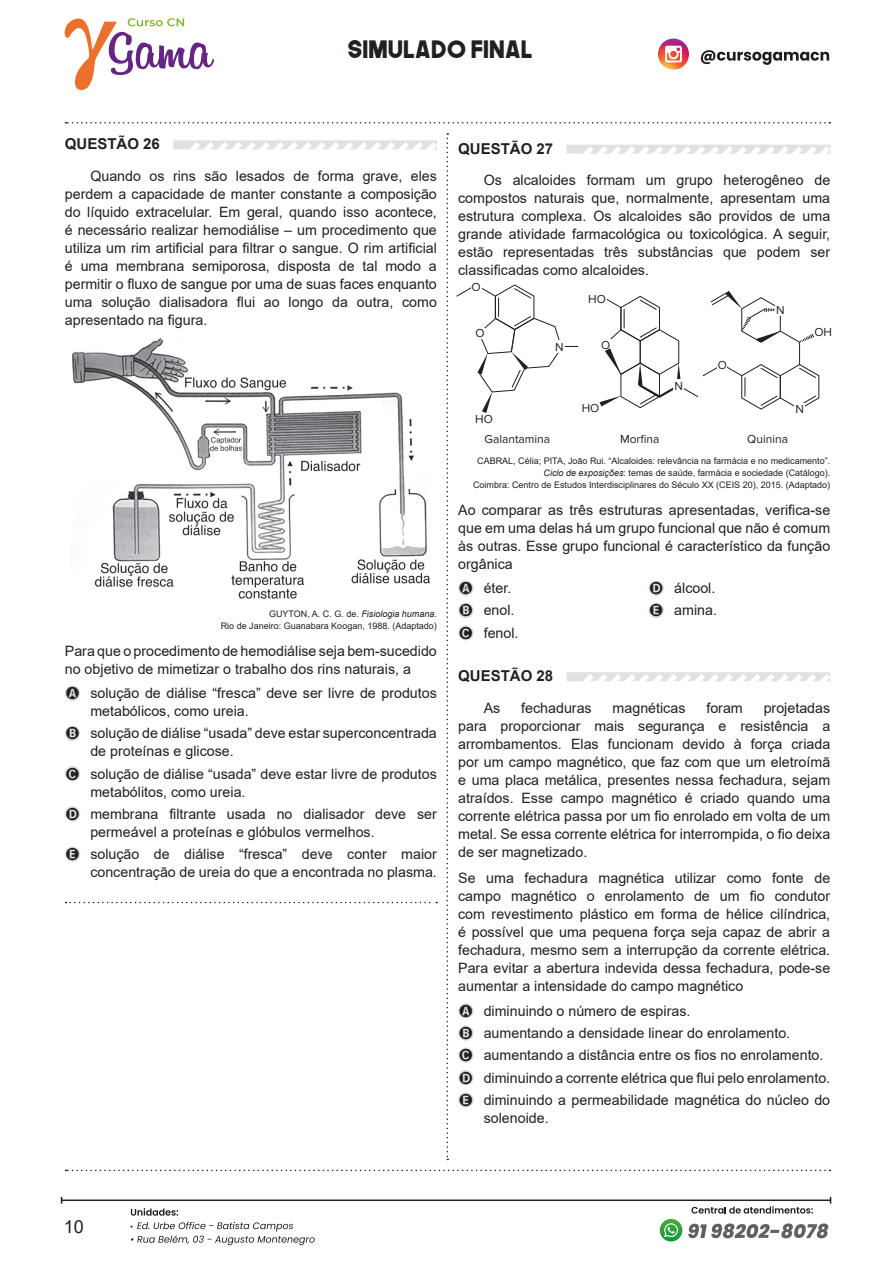
<style>
.page{position:relative;width:893px;height:1263px;background:#fff}
.page>*{position:absolute;margin:0;border:0;box-sizing:border-box;transform-origin:0 0}
.t1{font:24px "The Next Font";color:#231f20}
.t2{font:18px "Arial";color:#231f20}
.t3{font:700 15px "Arial";color:#231f20}
.t4{font:14.25px/18px "Arial";color:#231f20}
.t5{font:12px/19.8px "Proxima Nova";color:#231f20}
.t6{font:9px/12px "Arial";color:#231f20;text-align:right}
.s1{font-style:italic}
</style>
<div class="page">
<hr style="left:62px;top:1199px;width:769px;height:2px;background:#231f20">
<svg style="left:65px;top:18px;width:149px;height:72px"></svg>
<svg style="left:131px;top:1208px;width:47px;height:8px"></svg>
<svg style="left:131px;top:1222px;width:184px;height:23px"></svg>
<svg style="left:691px;top:1206px;width:122px;height:7px"></svg>
<div style="left:660px;top:1219px;width:22px;height:22px;background:linear-gradient(to bottom,#52ad3b,#129939);border-radius:11px"></div>
<svg style="left:663px;top:1223px;width:16px;height:14px"></svg>
<svg style="left:688px;top:1223px;width:140px;height:15px"></svg>
<svg style="left:701px;top:50px;width:128px;height:15px"></svg>
<svg style="left:658px;top:39px;width:31px;height:31px"></svg>
<svg style="left:665px;top:46px;width:17px;height:16px"></svg>
<svg style="left:66px;top:122px;width:764px;height:2px"></svg>
<svg style="left:66px;top:1170px;width:764px;height:1px"></svg>
<svg style="left:566px;top:144px;width:264px;height:10px"></svg>
<svg style="left:456px;top:284px;width:122px;height:129px"></svg>
<div style="left:554px;top:340px;width:11px;height:13px;background:#fff"></div>
<div style="left:475px;top:328px;width:10px;height:10px;background:#fff"></div>
<svg style="left:600px;top:291px;width:220px;height:119px"></svg>
<div style="left:775px;top:304px;width:11px;height:12px;background:#fff"></div>
<svg style="left:566px;top:672px;width:264px;height:9px"></svg>
<svg style="left:66px;top:133px;width:382px;height:1027px"></svg>
<h1 class="t1" style="left:348px;top:33px;width:187px">SIMULADO FINAL</h1>
<p class="t3" style="left:65px;top:134px;width:97px">QUESTÃO 26</p>
<p class="t4" style="left:65px;top:167px;width:374px;text-align:justify;text-indent:26px">Quando os rins são lesados de forma grave, eles perdem a capacidade de manter constante a composição do líquido extracelular. Em geral, quando isso acontece, é necessário realizar hemodiálise – um procedimento que utiliza um rim artificial para filtrar o sangue. O rim artificial é uma membrana semiporosa, disposta de tal modo a permitir o fluxo de sangue por uma de suas faces enquanto uma solução dialisadora flui ao longo da outra, como apresentado na figura.</p>
<p class="t6" style="left:221px;top:608px;width:218px">GUYTON, A. C. G. de. <span class="s1">Fisiologia humana</span>.<br>Rio de Janeiro: Guanabara Koogan, 1988. (Adaptado)</p>
<p class="t4" style="left:65px;top:642px;width:373px">Para que o procedimento de hemodiálise seja bem-sucedido no objetivo de mimetizar o trabalho dos rins naturais, a</p>
<p class="t4" style="left:90px;top:684px;width:348px">solução de diálise “fresca” deve ser livre de produtos metabólicos, como ureia.</p>
<p class="t4" style="left:90px;top:724px;width:348px">solução de diálise “usada” deve estar superconcentrada de proteínas e glicose.</p>
<p class="t4" style="left:90px;top:765px;width:348px">solução de diálise “usada” deve estar livre de produtos metabólitos, como ureia.</p>
<p class="t4" style="left:90px;top:805px;width:348px">membrana filtrante usada no dialisador deve ser permeável a proteínas e glóbulos vermelhos.</p>
<p class="t4" style="left:90px;top:845px;width:348px">solução de diálise “fresca” deve conter maior concentração de ureia do que a encontrada no plasma.</p>
<p class="t3" style="left:458px;top:138px;width:97px">QUESTÃO 27</p>
<p class="t4" style="left:458px;top:171px;width:374px;text-align:justify;text-indent:26px">Os alcaloides formam um grupo heterogêneo de compostos naturais que, normalmente, apresentam uma estrutura complexa. Os alcaloides são providos de uma grande atividade farmacológica ou toxicológica. A seguir, estão representadas três substâncias que podem ser classificadas como alcaloides.</p>
<p class="t5" style="left:471px;top:277px;width:11px">O</p>
<p class="t5" style="left:475px;top:323px;width:11px">O</p>
<p class="t5" style="left:555px;top:337px;width:10px">N</p>
<p class="t5" style="left:484px;top:409px;width:67px;text-indent:-9px">HO<br>Galantamina</p>
<p class="t5" style="left:588px;top:289px;width:19px">HO</p>
<p class="t5" style="left:601px;top:335px;width:11px">O</p>
<p class="t5" style="left:582px;top:398px;width:19px">HO</p>
<p class="t5" style="left:776px;top:300px;width:10px">N</p>
<p class="t5" style="left:674px;top:376px;width:10px">N</p>
<p class="t5" style="left:718px;top:355px;width:11px">O</p>
<p class="t5" style="left:620px;top:429px;width:41px">Morfina</p>
<p class="t5" style="left:747px;top:429px;width:42px">Quinina</p>
<p class="t5" style="left:795px;top:399px;width:10px">N</p>
<p class="t5" style="left:814px;top:323px;width:19px">OH</p>
<p class="t6" style="left:473px;top:455px;width:359px">CABRAL, Célia; PITA, João Rui. “Alcaloides: relevância na farmácia e no medicamento”.<br><span class="s1">Ciclo de exposições</span>: temas de saúde, farmácia e sociedade (Catálogo).<br>Coimbra: Centro de Estudos Interdisciplinares do Século XX (CEIS 20), 2015. (Adaptado)</p>
<p class="t4" style="left:458px;top:501px;width:374px;text-align:justify">Ao comparar as três estruturas apresentadas, verifica-se que em uma delas há um grupo funcional que não é comum às outras. Esse grupo funcional é característico da função orgânica</p>
<p class="t4" style="left:484px;top:577px;width:36px;line-height:22.2px">éter. enol. fenol.</p>
<p class="t4" style="left:674px;top:577px;width:44px;line-height:22.2px">álcool. amina.</p>
<p class="t3" style="left:458px;top:665px;width:97px">QUESTÃO 28</p>
<p class="t4" style="left:484px;top:699px;width:18px">As</p>
<p class="t4" style="left:521px;top:699px;width:72px">fechaduras</p>
<p class="t4" style="left:613px;top:699px;width:74px">magnéticas</p>
<p class="t4" style="left:706px;top:699px;width:38px">foram</p>
<p class="t4" style="left:458px;top:699px;width:374px;text-align:justify;text-indent:305px">projetadas para proporcionar mais segurança e resistência a arrombamentos. Elas funcionam devido à força criada por um campo magnético, que faz com que um eletroímã e uma placa metálica, presentes nessa fechadura, sejam atraídos. Esse campo magnético é criado quando uma corrente elétrica passa por um fio enrolado em volta de um metal. Se essa corrente elétrica for interrompida, o fio deixa de ser magnetizado.</p>
<p class="t4" style="left:458px;top:869px;width:374px;text-align:justify">Se uma fechadura magnética utilizar como fonte de campo magnético o enrolamento de um fio condutor com revestimento plástico em forma de hélice cilíndrica, é possível que uma pequena força seja capaz de abrir a fechadura, mesmo sem a interrupção da corrente elétrica.<br>Para evitar a abertura indevida dessa fechadura, pode-se aumentar a intensidade do campo magnético</p>
<p class="t4" style="left:484px;top:999px;width:348px;line-height:22.2px">diminuindo o número de espiras.<br>aumentando a densidade linear do enrolamento. aumentando a distância entre os fios no enrolamento. diminuindo a corrente elétrica que flui pelo enrolamento. diminuindo a permeabilidade magnética do núcleo do</p>
<p class="t4" style="left:484px;top:1109px;width:66px">solenoide.</p>
<p class="t2" style="left:64px;top:1214px;width:22px">10</p>
</div>
